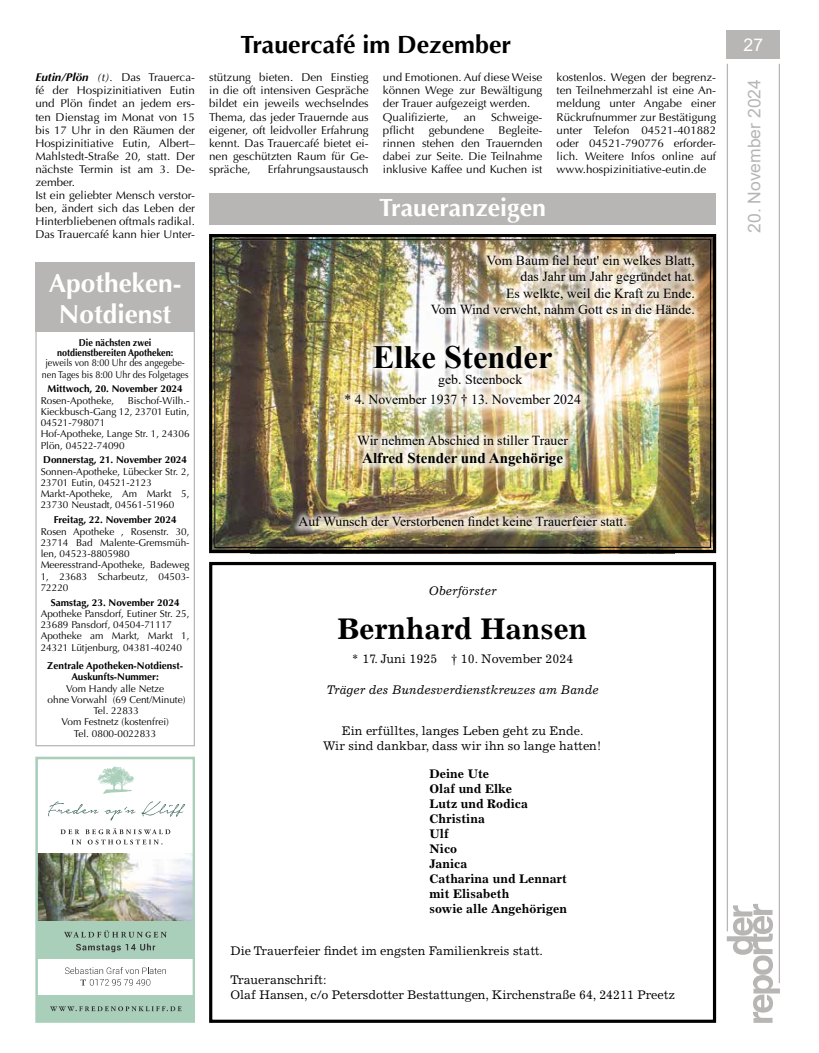
<style>
.page{position:relative;width:819px;height:1053px;background:#fff}
.page>*{position:absolute;margin:0;border:0;box-sizing:border-box;transform-origin:0 0}
.t1{font:700 32.5px "Times New Roman";color:#000}
.t2{font:700 30px "Excelsior LT Std";color:#000}
.t3{font:700 26.25px/31.5px "Optima";color:#fff;text-align:center}
.t4{font:700 25px "Optima";color:#000}
.t5{font:700 25px "Optima";color:#fff}
.t6{font:17.5px "Arial";color:#b8b6b5}
.t7{font:17.5px "Arial";color:#fff}
.t8{font:700 15px "Times New Roman";color:#000}
.t9{font:13.75px/16.5px "Times New Roman";color:#000;text-align:right}
.t10{font:12.5px/15px "Excelsior LT Std Roman";color:#000}
.t11{font:700 12.5px/15px "Excelsior LT Std";color:#000}
.t12{font:italic 12.5px "Excelsior LT Std";color:#000}
.t13{font:11.25px/13px "Optima";color:#000;text-align:justify}
.t14{font:10px/11.2px "Optima";color:#000}
.t15{font:700 10px/11.2px "Optima";color:#000;text-align:center}
.t16{font:10px/11.2px "Optima";color:#000;text-align:center;scale:.9 1}
.t17{font:700 10px/10px "Optima";color:#000;text-align:center;scale:.9 1}
.s1{font-weight:700;font-style:italic}
.s2{font-style:italic}
</style>
<div class="page">
<hr style="left:778px;top:64px;width:2px;height:919px;background:#b8b6b5">
<div style="left:726px;top:30px;width:54px;height:29px;background:#b8b6b5"></div>
<hr style="left:726px;top:64px;width:2px;height:867px;background:#b8b6b5">
<svg style="left:726px;top:903px;width:53px;height:119px"></svg>
<img style="left:39px;top:853px;width:152px;height:68px">
<div style="left:35px;top:756px;width:160px;height:266px;border:3px solid #a9ceba"></div>
<div style="left:38px;top:994px;width:157px;height:27px;background:#a9ceba"></div>
<svg style="left:48px;top:801px;width:87px;height:19px"></svg>
<svg style="left:141px;top:801px;width:44px;height:15px"></svg>
<svg style="left:97px;top:766px;width:37px;height:27px"></svg>
<svg style="left:60px;top:828px;width:110px;height:16px"></svg>
<div style="left:37px;top:921px;width:158px;height:37px;background:#a9ceba"></div>
<svg style="left:64px;top:930px;width:103px;height:7px"></svg>
<svg style="left:50px;top:1006px;width:132px;height:5px"></svg>
<svg style="left:76px;top:943px;width:79px;height:9px"></svg>
<svg style="left:65px;top:967px;width:101px;height:18px"></svg>
<div style="left:209px;top:562px;width:507px;height:460px;border:3px solid #000"></div>
<img style="left:209px;top:234px;width:507px;height:319px">
<img style="left:214px;top:239px;width:496px;height:309px">
<img style="left:290px;top:247px;width:412px;height:287px">
<div style="left:209px;top:193px;width:507px;height:32px;background:#b8b6b5"></div>
<div style="left:35px;top:326px;width:160px;height:420px;border:1px solid #b8b6b5"></div>
<div style="left:35px;top:262px;width:160px;height:70px;background:#b8b6b5"></div>
<h3 class="t4" style="left:240px;top:30px;width:272px">Trauercafé im Dezember</h3>
<p class="t13" style="left:35px;top:71px;width:161px;text-align:left"><span class="s1">Eutin/Plön</span> <span class="s2">(t).</span> Das Trauerca&shy;fé der Hospizinitiativen Eutin und Plön findet an jedem ers&shy;ten Dienstag im Monat von 15 bis 17 Uhr in den Räumen der<br>Hospizinitiative Eutin, Albert–<br>Mahlstedt-Straße 20, statt. Der nächste Termin ist am 3. De&shy;zember.<br>Ist ein geliebter Mensch verstor&shy;ben, ändert sich das Leben der<br>Hinterbliebenen oftmals radikal.<br>Das Trauercafé kann hier Unter-</p>
<p class="t13" style="left:209px;top:71px;width:161px">stützung bieten. Den Einstieg in die oft intensiven Gespräche bildet ein jeweils wechselndes Thema, das jeder Trauernde aus eigener, oft leidvoller Erfahrung kennt. Das Trauercafé bietet ei&shy;nen geschützten Raum für Ge&shy;spräche,</p>
<p class="t13" style="left:268px;top:163px;width:102px">Erfahrungsaustausch</p>
<p class="t13" style="left:383px;top:71px;width:161px;text-align:left">und Emotionen. Auf diese Weise können Wege zur Bewältigung der Trauer aufgezeigt werden.<br>Qualifizierte,</p>
<p class="t13" style="left:463px;top:110px;width:14px">an</p>
<p class="t13" style="left:491px;top:110px;width:53px">Schweige-</p>
<p class="t13" style="left:383px;top:123px;width:33px">pflicht</p>
<p class="t13" style="left:428px;top:123px;width:57px">gebundene</p>
<p class="t13" style="left:383px;top:123px;width:161px;text-indent:116px">Begleite&shy;rinnen stehen den Trauernden dabei zur Seite. Die Teilnahme inklusive Kaffee und Kuchen ist</p>
<h3 class="t5" style="left:379px;top:193px;width:168px">Traueranzeigen</h3>
<p class="t13" style="left:556px;top:71px;width:161px">kostenlos. Wegen der begrenz&shy;ten Teilnehmerzahl ist eine An&shy;meldung unter Angabe einer Rückrufnummer zur Bestätigung unter Telefon 04521-401882 oder 04521-790776 erforder&shy;lich. Weitere Infos online auf www.hospizinitiative-eutin.de</p>
<h3 class="t3" style="left:49px;top:267px;width:134px">Apotheken-<br>Notdienst</h3>
<p class="t17" style="left:57px;top:338px;width:131px">Die nächsten zwei notdienstbereiten Apotheken:</p>
<p class="t16" style="left:42px;top:357px;width:164px">jeweils von 8:00 Uhr des angegebe&shy;nen Tages bis 8:00 Uhr des Folgetages</p>
<p class="t15" style="left:48px;top:383px;width:137px">Mittwoch, 20. November 2024</p>
<p class="t14" style="left:41px;top:395px;width:75px">Rosen-Apotheke,</p>
<p class="t14" style="left:41px;top:395px;width:150px;text-indent:87px">Bischof-Wilh.-<br>Kieckbusch-Gang 12, 23701 Eutin,<br>04521-798071<br>Hof-Apotheke, Lange Str. 1, 24306<br>Plön, 04522-74090</p>
<p class="t15" style="left:43px;top:454px;width:145px">Donnerstag, 21. November 2024</p>
<p class="t14" style="left:41px;top:466px;width:150px">Sonnen-Apotheke, Lübecker Str. 2,<br>23701 Eutin, 04521-2123<br>Markt-Apotheke, Am Markt 5,<br>23730 Neustadt, 04561-51960</p>
<p class="t15" style="left:54px;top:514px;width:124px">Freitag, 22. November 2024</p>
<p class="t14" style="left:41px;top:525px;width:150px">Rosen Apotheke , Rosenstr. 30,<br>23714 Bad Malente-Gremsmüh&shy;len, 04523-8805980<br>Meeresstrand-Apotheke, Badeweg<br>1, 23683 Scharbeutz, 04503-<br>72220</p>
<p class="t15" style="left:51px;top:596px;width:130px">Samstag, 23. November 2024</p>
<p class="t14" style="left:41px;top:608px;width:150px">Apotheke Pansdorf, Eutiner Str. 25,<br>23689 Pansdorf, 04504-71117<br>Apotheke am Markt, Markt 1,<br>24321 Lütjenburg, 04381-40240</p>
<p class="t15" style="left:47px;top:660px;width:137px">Zentrale Apotheken-Notdienst-<br>Auskunfts-Nummer:</p>
<p class="t14" style="left:48px;top:682px;width:139px;text-align:center">Vom Handy alle Netze<br>ohne Vorwahl (69 Cent/Minute)<br>Tel. 22833<br>Vom Festnetz (kostenfrei)<br>Tel. 0800-0022833</p>
<p class="t9" style="left:430px;top:251px;width:265px">Vom Baum fiel heut' ein welkes Blatt,<br>das Jahr um Jahr gegründet hat.<br>Es welkte, weil die Kraft zu Ende.<br>Vom Wind verweht, nahm Gott es in die Hände.</p>
<h1 class="t1" style="left:373px;top:333px;width:181px">Elke Stender</h1>
<p class="t9" style="left:344px;top:369px;width:238px;line-height:20px;text-align:left;text-indent:94px">geb. Steenbock<br>* 4. November 1937 † 13. November 2024</p>
<p class="t9" style="left:357px;top:432px;width:212px">Wir nehmen Abschied in stiller Trauer</p>
<h3 class="t8" style="left:362px;top:447px;width:202px">Alfred Stender und Angehörige</h3>
<p class="t9" style="left:298px;top:512px;width:330px">Auf Wunsch der Verstorbenen findet keine Trauerfeier statt.</p>
<p class="t12" style="left:428px;top:583px;width:70px">Oberförster</p>
<h2 class="t2" style="left:338px;top:611px;width:251px">Bernhard Hansen</h2>
<p class="t10" style="left:352px;top:651px;width:223px">* 17. Juni 1925 † 10. November 2024</p>
<p class="t12" style="left:326px;top:682px;width:274px">Träger des Bundesverdienstkreuzes am Bande</p>
<p class="t10" style="left:323px;top:723px;width:280px;text-align:center">Ein erfülltes, langes Leben geht zu Ende.<br>Wir sind dankbar, dass wir ihn so lange hatten!</p>
<p class="t11" style="left:429px;top:766px;width:139px">Deine Ute<br>Olaf und Elke<br>Lutz und Rodica<br>Christina<br>Ulf<br>Nico<br>Janica<br>Catharina und Lennart mit Elisabeth<br>sowie alle Angehörigen</p>
<p class="t10" style="left:230px;top:943px;width:314px">Die Trauerfeier findet im engsten Familienkreis statt.</p>
<p class="t10" style="left:230px;top:972px;width:446px">Traueranschrift:<br>Olaf Hansen, c/o Petersdotter Bestattungen, Kirchenstraße 64, 24211 Preetz</p>
<h3 class="t7" style="left:743px;top:33px;width:21px">27</h3>
<h3 class="t6" style="left:742px;top:233px;width:155px;rotate:-90deg">20. November 2024</h3>
</div>
